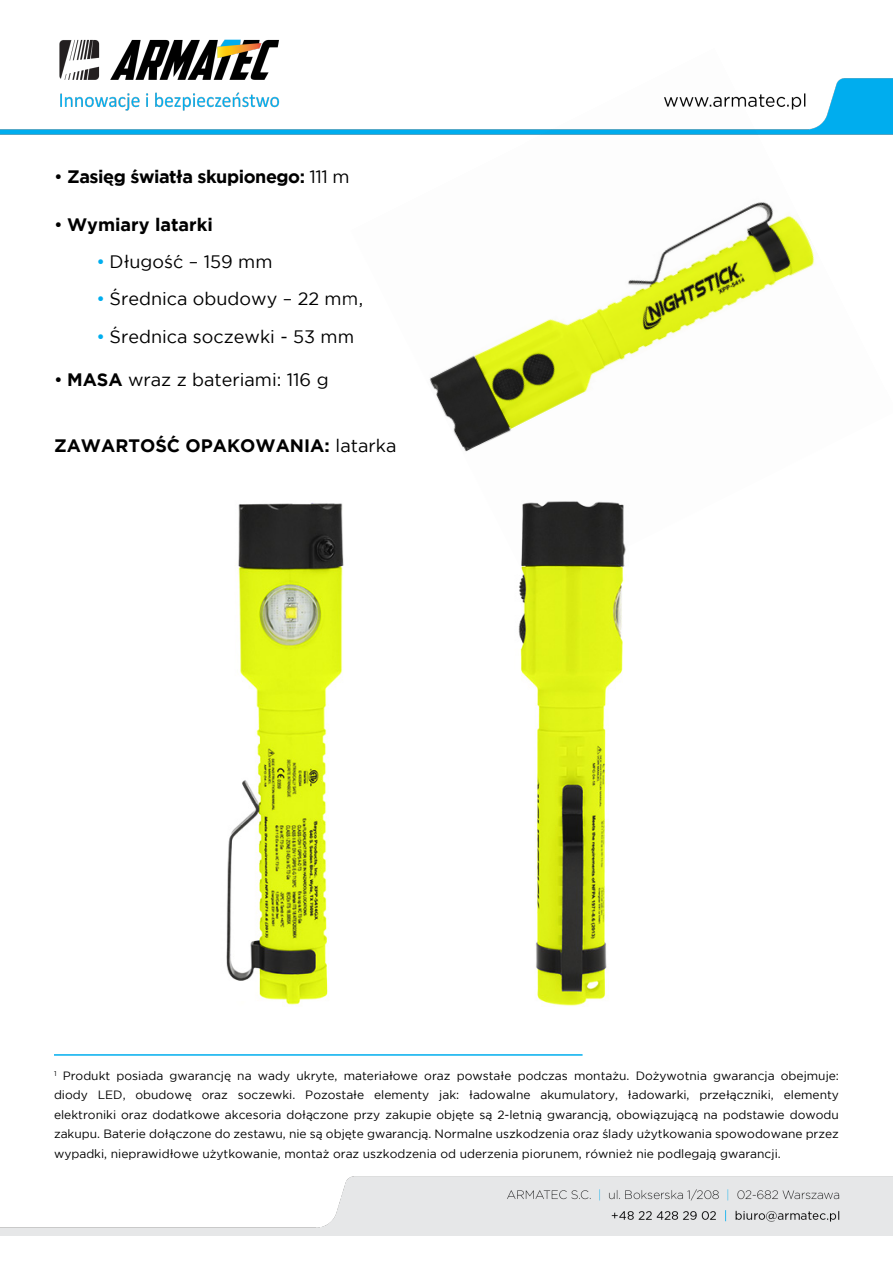
<style>
.page{position:relative;width:893px;height:1263px;background:#fff}
.page>*{position:absolute;margin:0;border:0;box-sizing:border-box;transform-origin:0 0}
.t1{font:18px "Gotham PL";color:#000}
.t2{font:700 18px "Gotham PL";color:#000}
.t3{font:700 18px "Gotham PL";letter-spacing:-.025em;color:#000}
.t4{font:12px/19.5px "Gotham PL";color:#000;text-align:justify}
.s1{font-weight:400}
.s2{color:#00aeef}
.s3{font-weight:700}
</style>
<div class="page">
<img style="left:0;top:39px;width:893px;height:1197px">
<hr style="left:54px;top:1054px;width:529px;height:2px;background:#00aeef">
<img style="left:538px;top:594px;width:286px;height:413px">
<img style="left:351px;top:47px;width:542px;height:547px">
<img style="left:32px;top:501px;width:506px;height:506px">
<h1 class="t3" style="left:54px;top:166px;width:297px"><span class="s1">•</span> Zasięg światła skupionego: <span class="s1">111 m</span></h1>
<h1 class="t2" style="left:54px;top:214px;width:160px"><span class="s1">•</span> Wymiary latarki</h1>
<h1 class="t1" style="left:97px;top:251px;width:177px"><span class="s2">•</span> Długość – 159 mm</h1>
<h1 class="t1" style="left:97px;top:289px;width:268px"><span class="s2">•</span> Średnica obudowy – 22 mm,</h1>
<h1 class="t1" style="left:97px;top:326px;width:260px"><span class="s2">•</span> Średnica soczewki - 53 mm</h1>
<h1 class="t1" style="left:54px;top:369px;width:276px">• <span class="s3">MASA</span> wraz z bateriami: 116 g</h1>
<h1 class="t2" style="left:54px;top:435px;width:344px">ZAWARTOŚĆ OPAKOWANIA: <span class="s1">latarka</span></h1>
<p class="t4" style="left:54px;top:1065px;width:786px"><sup>1</sup> Produkt posiada gwarancję na wady ukryte, materiałowe oraz powstałe podczas montażu. Dożywotnia gwarancja obejmuje: diody LED, obudowę oraz soczewki. Pozostałe elementy jak: ładowalne akumulatory, ładowarki, przełączniki, elementy elektroniki oraz dodatkowe akcesoria dołączone przy zakupie objęte są 2-letnią gwarancją, obowiązującą na podstawie dowodu zakupu. Baterie dołączone do zestawu, nie są objęte gwarancją. Normalne uszkodzenia oraz ślady użytkowania spowodowane przez wypadki, nieprawidłowe użytkowanie, montaż oraz uszkodzenia od uderzenia piorunem, również nie podlegają gwarancji.</p>
</div>
